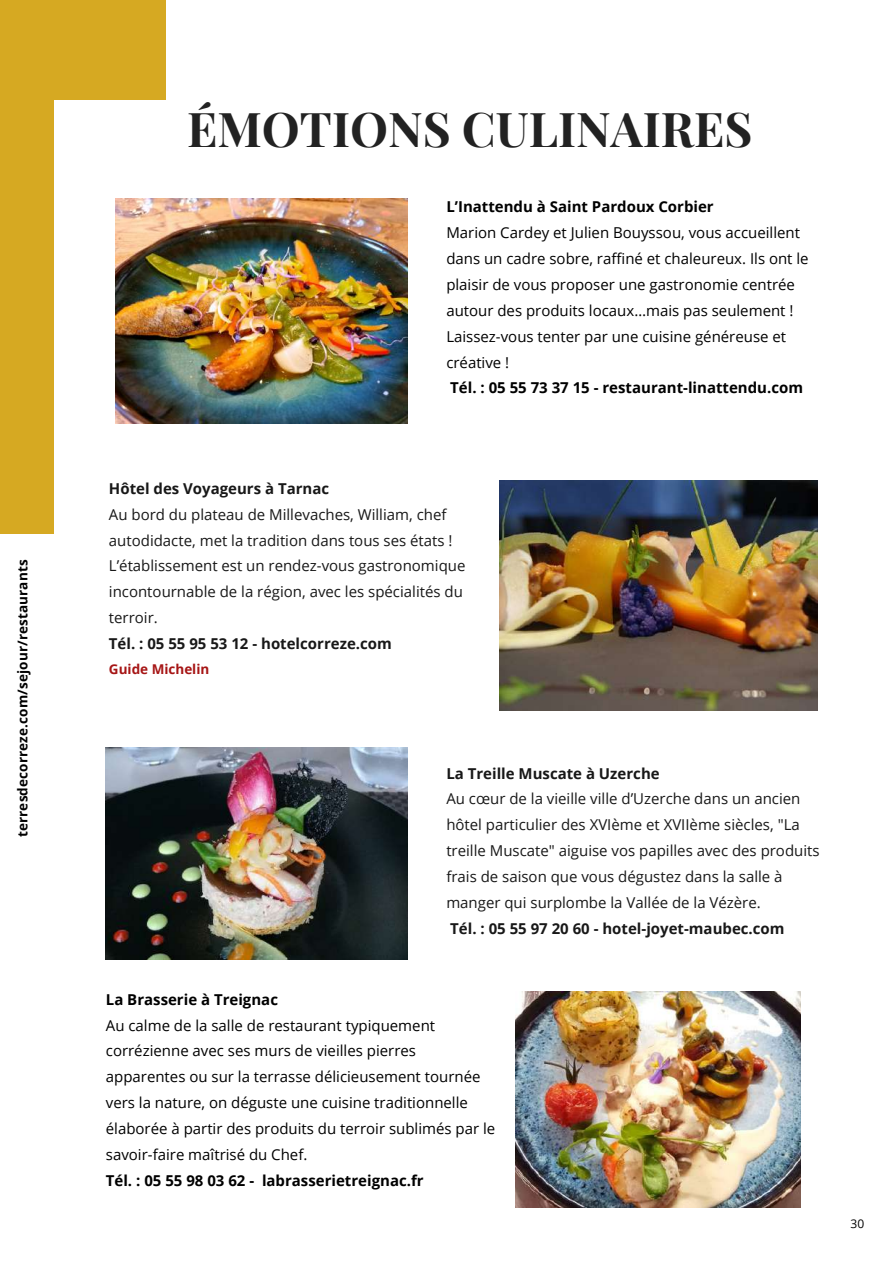
<style>
.page{position:relative;width:893px;height:1264px;background:#fff}
.page>*{position:absolute;margin:0;border:0;box-sizing:border-box;transform-origin:0 0}
.t1{font:700 48px "Playfair Display";color:#222}
.t2{font:15px/25.8px "Open Sans";color:#000}
.t3{font:15px/25.8px "Open Sans";color:#181818}
.t4{font:700 15px "Open Sans";color:#000}
.t5{font:700 15px "Open Sans";color:#181818}
.t6{font:700 13.5px "Open Sans";letter-spacing:.01em;color:#000}
.t7{font:700 13.5px "Open Sans";color:#a61515}
.t8{font:12px "Open Sans";color:#000}
</style>
<div class="page">
<div style="left:0;top:51px;width:53px;height:483px;background:#d6a922"></div>
<div style="left:0;top:0;width:166px;height:99px;background:#d6a922"></div>
<img style="left:499px;top:480px;width:318px;height:230px">
<img style="left:106px;top:747px;width:301px;height:212px">
<img style="left:115px;top:199px;width:292px;height:224px">
<img style="left:516px;top:991px;width:284px;height:216px">
<p class="t6" style="left:13px;top:837px;width:279px;rotate:-90deg">terresdecorreze.com/sejour/restaurants</p>
<h1 class="t1" style="left:187px;top:95px;width:567px">ÉMOTIONS CULINAIRES</h1>
<p class="t4" style="left:446px;top:196px;width:269px">L’Inattendu à Saint Pardoux Corbier</p>
<p class="t2" style="left:446px;top:219px;width:364px">Marion Cardey et Julien Bouyssou, vous accueillent dans un cadre sobre, raffiné et chaleureux. Ils ont le plaisir de vous proposer une gastronomie centrée autour des produits locaux…mais pas seulement !<br>Laissez-vous tenter par une cuisine généreuse et créative !</p>
<p class="t4" style="left:450px;top:377px;width:354px">Tél. : 05 55 73 37 15 - restaurant-linattendu.com</p>
<p class="t5" style="left:109px;top:478px;width:222px">Hôtel des Voyageurs à Tarnac</p>
<p class="t3" style="left:109px;top:501px;width:358px">Au bord du plateau de Millevaches, William, chef autodidacte, met la tradition dans tous ses états !<br>L’établissement est un rendez-vous gastronomique incontournable de la région, avec les spécialités du terroir.</p>
<p class="t5" style="left:109px;top:633px;width:284px">Tél. : 05 55 95 53 12 - hotelcorreze.com</p>
<p class="t7" style="left:109px;top:659px;width:102px">Guide Michelin</p>
<p class="t5" style="left:446px;top:762px;width:215px">La Treille Muscate à Uzerche</p>
<p class="t3" style="left:446px;top:785px;width:375px">Au cœur de la vieille ville d’Uzerche dans un ancien hôtel particulier des XVIème et XVIIème siècles, "La treille Muscate" aiguise vos papilles avec des produits frais de saison que vous dégustez dans la salle à manger qui surplombe la Vallée de la Vézère.</p>
<p class="t5" style="left:450px;top:917px;width:336px">Tél. : 05 55 97 20 60 - hotel-joyet-maubec.com</p>
<p class="t4" style="left:106px;top:988px;width:174px">La Brasserie à Treignac</p>
<p class="t2" style="left:106px;top:1011px;width:391px">Au calme de la salle de restaurant typiquement corrézienne avec ses murs de vieilles pierres apparentes ou sur la terrasse délicieusement tournée vers la nature, on déguste une cuisine traditionnelle élaborée à partir des produits du terroir sublimés par le savoir-faire maîtrisé du Chef.</p>
<p class="t4" style="left:106px;top:1169px;width:319px">Tél. : 05 55 98 03 62 - labrasserietreignac.fr</p>
<p class="t8" style="left:850px;top:1214px;width:15px">30</p>
</div>
